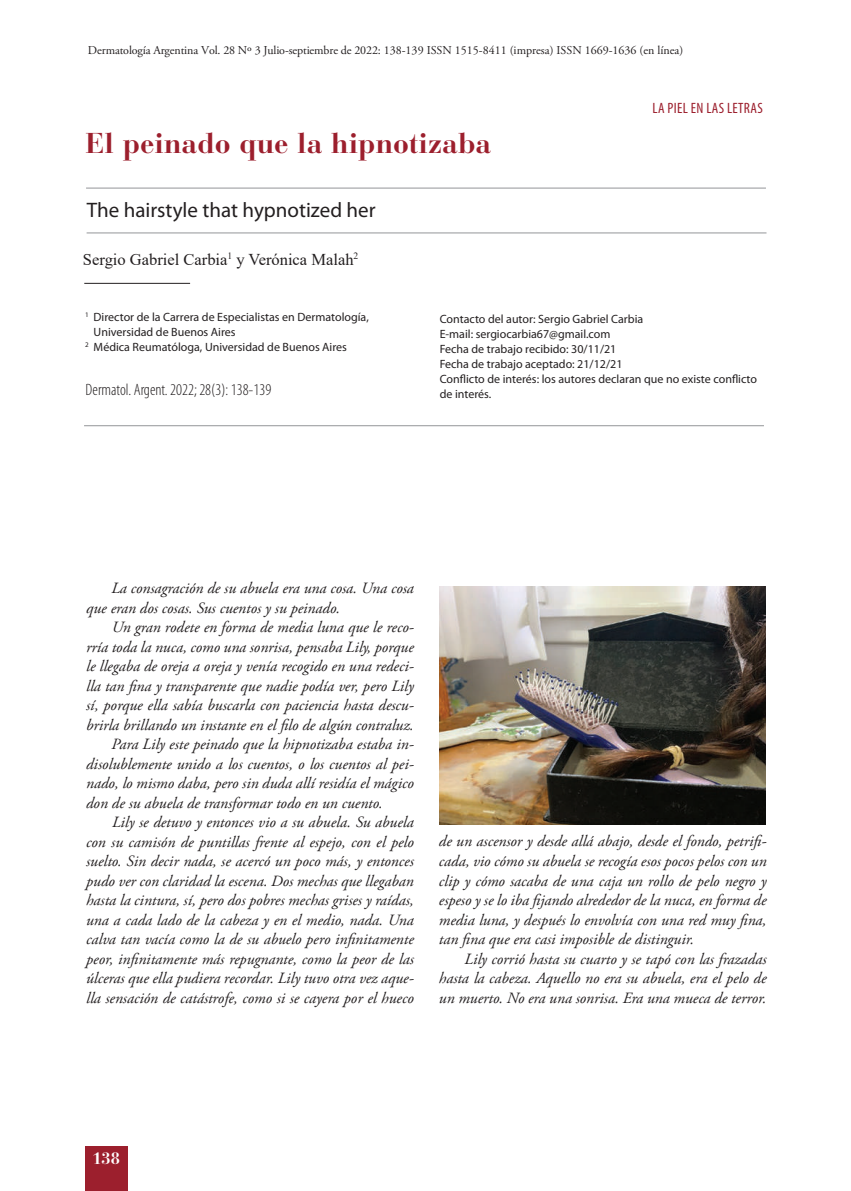
<style>
.page{position:relative;width:851px;height:1191px;background:#fff}
.page>*{position:absolute;margin:0;border:0;box-sizing:border-box;transform-origin:0 0}
.t1{font:700 28.5px "Bauer Bodoni Std";color:#9c1f2d}
.t2{font:21px "Myriad Pro";color:#231f20}
.t3{font:16.5px "Times New Roman";color:#231f20}
.t4{font:300 condensed 16.5px "Myriad Pro";color:#231f20}
.t5{font:700 16.5px "Bauer Bodoni Std";color:#fff}
.t6{font:italic 15.75px/19.5px "Adobe Garamond Pro";color:#231f20;text-align:justify}
.t7{font:condensed 15px "Myriad Pro";letter-spacing:.025em;color:#9c1f2d}
.t8{font:12px/15px "Myriad Pro";color:#231f20}
.t9{font:12px "Adobe Garamond Pro";color:#231f20}
</style>
<div class="page">
<div style="left:85px;top:1146px;width:43px;height:45px;background:#9c1f2d"></div>
<hr style="left:84px;top:425px;width:679px;height:1px;background:#939598">
<hr style="left:84px;top:283px;width:106px;height:1px;background:#231f20">
<hr style="left:86px;top:188px;width:679px;height:1px;background:#939598">
<hr style="left:87px;top:232px;width:679px;height:1px;background:#939598">
<img style="left:439px;top:586px;width:326px;height:239px">
<p class="t9" style="left:88px;top:43px;width:596px">Dermatología Argentina Vol. 28 Nº 3 Julio-septiembre de 2022: 138-139 ISSN 1515-8411 (impresa) ISSN 1669-1636 (en línea)</p>
<h1 class="t1" style="left:86px;top:126px;width:407px">El peinado que la hipnotizaba</h1>
<h2 class="t2" style="left:87px;top:197px;width:290px">The hairstyle that hypnotized her</h2>
<p class="t3" style="left:83px;top:248px;width:277px">Sergio Gabriel Carbia<sup>1</sup> y Verónica Malah<sup>2</sup></p>
<p class="t7" style="left:652px;top:98px;width:112px">LA PIEL EN LAS LETRAS</p>
<p class="t8" style="left:85px;top:309px;width:285px"><sup>1</sup> Director de la Carrera de Especialistas en Dermatología,</p>
<p class="t8" style="left:94px;top:324px;width:143px">Universidad de Buenos Aires</p>
<p class="t8" style="left:85px;top:339px;width:263px"><sup>2</sup> Médica Reumatóloga, Universidad de Buenos Aires</p>
<p class="t4" style="left:86px;top:380px;width:187px">Dermatol. Argent. 2022; 28(3): 138-139</p>
<p class="t8" style="left:439px;top:311px;width:319px">Contacto del autor: Sergio Gabriel Carbia<br>E-mail: sergiocarbia67@gmail.com<br>Fecha de trabajo recibido: 30/11/21<br>Fecha de trabajo aceptado: 21/12/21<br>Conflicto de interés: los autores declaran que no existe conflicto de interés.</p>
<p class="t6" style="left:86px;top:579px;width:329px;text-indent:25px">La consagración de su abuela era una cosa. Una cosa que eran dos cosas. Sus cuentos y su peinado.</p>
<p class="t6" style="left:112px;top:618px;width:303px">Un gran rodete en forma de media luna que le reco-</p>
<p class="t6" style="left:86px;top:637px;width:329px">rría toda la nuca, como una sonrisa, pensaba Lily, porque</p>
<p class="t6" style="left:86px;top:657px;width:329px">le llegaba de oreja a oreja y venía recogido en una redeci-</p>
<p class="t6" style="left:86px;top:676px;width:329px">lla tan fina y transparente que nadie podía ver, pero Lily</p>
<p class="t6" style="left:86px;top:696px;width:329px">sí, porque ella sabía buscarla con paciencia hasta descu-</p>
<p class="t6" style="left:86px;top:715px;width:329px">brirla brillando un instante en el filo de algún contraluz.</p>
<p class="t6" style="left:112px;top:735px;width:303px">Para Lily este peinado que la hipnotizaba estaba in-</p>
<p class="t6" style="left:86px;top:754px;width:329px">disolublemente unido a los cuentos, o los cuentos al pei-</p>
<p class="t6" style="left:86px;top:774px;width:329px">nado, lo mismo daba, pero sin duda allí residía el mágico</p>
<p class="t6" style="left:86px;top:793px;width:298px">don de su abuela de transformar todo en un cuento.</p>
<p class="t6" style="left:112px;top:813px;width:303px">Lily se detuvo y entonces vio a su abuela. Su abuela</p>
<p class="t6" style="left:86px;top:832px;width:329px">con su camisón de puntillas frente al espejo, con el pelo</p>
<p class="t6" style="left:86px;top:852px;width:329px">suelto. Sin decir nada, se acercó un poco más, y entonces</p>
<p class="t6" style="left:86px;top:871px;width:329px">pudo ver con claridad la escena. Dos mechas que llegaban</p>
<p class="t6" style="left:86px;top:891px;width:329px">hasta la cintura, sí, pero dos pobres mechas grises y raídas,</p>
<p class="t6" style="left:86px;top:910px;width:329px">una a cada lado de la cabeza y en el medio, nada. Una</p>
<p class="t6" style="left:86px;top:930px;width:329px">calva tan vacía como la de su abuelo pero infinitamente</p>
<p class="t6" style="left:86px;top:949px;width:329px">peor, infinitamente más repugnante, como la peor de las</p>
<p class="t6" style="left:86px;top:969px;width:329px">úlceras que ella pudiera recordar. Lily tuvo otra vez aque-</p>
<p class="t6" style="left:86px;top:988px;width:329px">lla sensación de catástrofe, como si se cayera por el hueco</p>
<p class="t6" style="left:439px;top:832px;width:329px">de un ascensor y desde allá abajo, desde el fondo, petrifi&shy;cada, vio cómo su abuela se recogía esos pocos pelos con un clip y cómo sacaba de una caja un rollo de pelo negro y espeso y se lo iba fijando alrededor de la nuca, en forma de media luna, y después lo envolvía con una red muy fina, tan fina que era casi imposible de distinguir.</p>
<p class="t6" style="left:439px;top:949px;width:329px;text-indent:26px">Lily corrió hasta su cuarto y se tapó con las frazadas hasta la cabeza. Aquello no era su abuela, era el pelo de un muerto. No era una sonrisa. Era una mueca de terror.</p>
<p class="t5" style="left:92px;top:1148px;width:29px">138</p>
</div>
